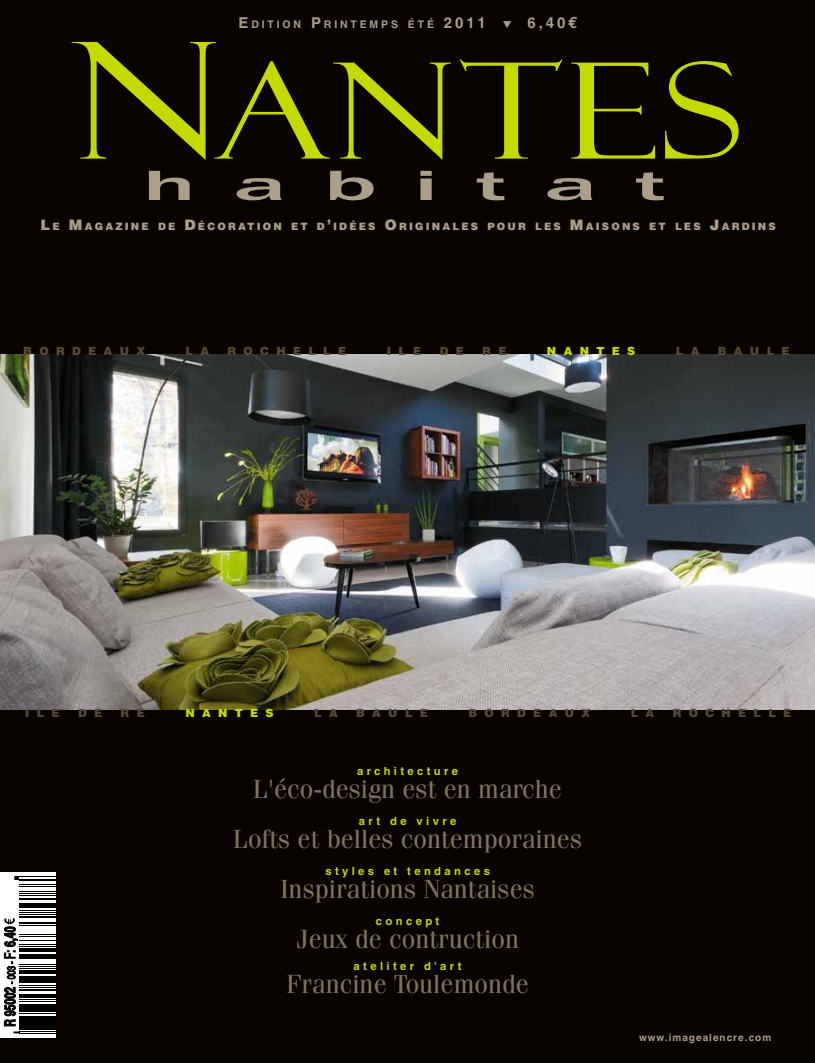
<style>
.page{position:relative;width:815px;height:1063px;background:#090300}
.page>*{position:absolute;margin:0;border:0;box-sizing:border-box;transform-origin:0 0}
.t1{font:26.12px "Fenice";color:#80735c}
.t2{font:900 11.25px "Helvetica";letter-spacing:.65em;color:#564a35}
.t3{font:700 11.25px "Helvetica";letter-spacing:.3em;color:#c4d900}
.t4{font:900 11.25px "Helvetica";color:#c4d900}
.t5{font:700 10.5px "Helvetica";letter-spacing:.27em;color:#ab9f8a}
.t6{font:900 10.12px "Helvetica";letter-spacing:.215em;color:#ab9f8a}
.t7{font:700 10px "Helvetica";letter-spacing:.1em;color:#ab9f8a}
.s1{font-size:15px}
.s2{font-family:"Euro Mono";font-size:16.25px}
.s3{font-size:14.5px}
</style>
<div class="page">
<svg style="left:72px;top:42px;width:379px;height:118px"></svg>
<svg style="left:460px;top:59px;width:102px;height:100px"></svg>
<svg style="left:571px;top:63px;width:84px;height:96px"></svg>
<svg style="left:665px;top:61px;width:74px;height:98px"></svg>
<svg style="left:149px;top:171px;width:41px;height:29px"></svg>
<svg style="left:237px;top:178px;width:45px;height:22px"></svg>
<svg style="left:330px;top:171px;width:44px;height:29px"></svg>
<svg style="left:420px;top:171px;width:12px;height:29px"></svg>
<svg style="left:477px;top:172px;width:27px;height:28px"></svg>
<svg style="left:636px;top:172px;width:28px;height:28px"></svg>
<svg style="left:547px;top:178px;width:45px;height:22px"></svg>
<img style="left:1px;top:355px;width:814px;height:354px">
<div style="left:0;top:872px;width:56px;height:166px;background:#fff"></div>
<svg style="left:4px;top:918px;width:14px;height:108px"></svg>
<hr style="left:19px;top:1033px;width:37px;height:1px;background:#000">
<hr style="left:19px;top:1031px;width:37px;height:1px;background:#000">
<hr style="left:19px;top:1027px;width:37px;height:3px;background:#000">
<hr style="left:19px;top:1024px;width:37px;height:2px;background:#000">
<hr style="left:19px;top:1020px;width:37px;height:2px;background:#000">
<hr style="left:19px;top:1016px;width:37px;height:3px;background:#000">
<hr style="left:19px;top:1013px;width:37px;height:1px;background:#000">
<hr style="left:19px;top:1009px;width:37px;height:3px;background:#000">
<hr style="left:19px;top:1005px;width:37px;height:3px;background:#000">
<hr style="left:19px;top:1001px;width:37px;height:1px;background:#000">
<hr style="left:19px;top:999px;width:37px;height:1px;background:#000">
<hr style="left:19px;top:994px;width:37px;height:3px;background:#000">
<hr style="left:19px;top:989px;width:37px;height:2px;background:#000">
<hr style="left:19px;top:987px;width:37px;height:1px;background:#000">
<hr style="left:19px;top:985px;width:37px;height:1px;background:#000">
<hr style="left:19px;top:983px;width:37px;height:1px;background:#000">
<hr style="left:19px;top:979px;width:37px;height:2px;background:#000">
<hr style="left:19px;top:976px;width:37px;height:2px;background:#000">
<hr style="left:19px;top:971px;width:37px;height:3px;background:#000">
<hr style="left:19px;top:968px;width:37px;height:1px;background:#000">
<hr style="left:19px;top:966px;width:37px;height:1px;background:#000">
<hr style="left:19px;top:964px;width:37px;height:1px;background:#000">
<hr style="left:19px;top:958px;width:37px;height:1px;background:#000">
<hr style="left:19px;top:954px;width:37px;height:3px;background:#000">
<hr style="left:19px;top:949px;width:37px;height:3px;background:#000">
<hr style="left:19px;top:946px;width:37px;height:1px;background:#000">
<hr style="left:19px;top:944px;width:37px;height:1px;background:#000">
<hr style="left:19px;top:941px;width:37px;height:1px;background:#000">
<hr style="left:19px;top:936px;width:37px;height:1px;background:#000">
<hr style="left:19px;top:934px;width:37px;height:1px;background:#000">
<hr style="left:19px;top:925px;width:37px;height:1px;background:#000">
<hr style="left:19px;top:922px;width:37px;height:2px;background:#000">
<hr style="left:19px;top:917px;width:37px;height:1px;background:#000">
<hr style="left:19px;top:914px;width:37px;height:1px;background:#000">
<hr style="left:19px;top:912px;width:37px;height:1px;background:#000">
<hr style="left:19px;top:910px;width:37px;height:1px;background:#000">
<hr style="left:19px;top:905px;width:37px;height:3px;background:#000">
<hr style="left:19px;top:903px;width:37px;height:1px;background:#000">
<hr style="left:19px;top:898px;width:37px;height:2px;background:#000">
<hr style="left:19px;top:895px;width:37px;height:1px;background:#000">
<hr style="left:19px;top:893px;width:37px;height:1px;background:#000">
<hr style="left:19px;top:891px;width:37px;height:1px;background:#000">
<hr style="left:19px;top:886px;width:37px;height:1px;background:#000">
<hr style="left:19px;top:884px;width:37px;height:1px;background:#000">
<hr style="left:19px;top:879px;width:37px;height:2px;background:#000">
<hr style="left:19px;top:877px;width:37px;height:1px;background:#000">
<p class="t5" style="left:238px;top:18px;width:341px"><span class="s1">E</span>DITION <span class="s1">P</span>RINTEMPS ÉTÉ <span class="s1">2011</span> ▼ <span class="s1">6,40</span><span class="s2">f</span></p>
<p class="t6" style="left:41px;top:219px;width:737px"><span class="s3">L</span>E <span class="s3">M</span>AGAZINE DE <span class="s3">D</span>ÉCORATION ET D<span class="s3">’</span>IDÉES <span class="s3">O</span> RIGINALES POUR LES <span class="s3">M</span>AISONS ET LES <span class="s3">J</span>ARDINS</p>
<p class="t2" style="left:23px;top:344px;width:32px">B ORDEAU</p>
<p class="t2" style="left:136px;top:344px;width:10px">X</p>
<p class="t2" style="left:186px;top:344px;width:25px">L A</p>
<p class="t2" style="left:228px;top:344px;width:15px">ROC</p>
<p class="t2" style="left:276px;top:344px;width:70px">HE LLE</p>
<p class="t2" style="left:387px;top:344px;width:35px">ILE</p>
<p class="t2" style="left:440px;top:344px;width:13px">DE</p>
<p class="t2" style="left:482px;top:344px;width:13px">RE</p>
<p class="t4" style="left:547px;top:344px;width:16px">NANTES</p>
<p class="t2" style="left:676px;top:344px;width:25px">L A</p>
<p class="t2" style="left:718px;top:344px;width:30px">B AU</p>
<p class="t2" style="left:767px;top:344px;width:23px">L E</p>
<p class="t2" style="left:25px;top:706px;width:35px">ILE</p>
<p class="t2" style="left:78px;top:706px;width:13px">DE</p>
<p class="t2" style="left:121px;top:706px;width:13px">RE</p>
<p class="t4" style="left:185px;top:706px;width:16px">NANTES</p>
<p class="t2" style="left:314px;top:706px;width:25px">L A</p>
<p class="t2" style="left:356px;top:706px;width:30px">B AU</p>
<p class="t2" style="left:405px;top:706px;width:23px">L E</p>
<p class="t2" style="left:468px;top:706px;width:32px">B ORDEAU</p>
<p class="t2" style="left:581px;top:706px;width:10px">X</p>
<p class="t2" style="left:631px;top:706px;width:25px">L A</p>
<p class="t2" style="left:673px;top:706px;width:15px">ROC</p>
<p class="t2" style="left:721px;top:706px;width:70px">HE LLE</p>
<p class="t3" style="left:357px;top:765px;width:103px">architecture</p>
<p class="t1" style="left:253px;top:773px;width:310px">L'éco-design est en marche</p>
<p class="t3" style="left:359px;top:815px;width:99px">art de vivre</p>
<p class="t1" style="left:233px;top:823px;width:350px">Lofts et belles contemporaines</p>
<p class="t3" style="left:325px;top:865px;width:166px">styles et tendances</p>
<p class="t1" style="left:280px;top:873px;width:256px">Inspirations Nantaises</p>
<p class="t3" style="left:376px;top:915px;width:65px">concept</p>
<p class="t1" style="left:296px;top:923px;width:224px">Jeux de contruction</p>
<p class="t3" style="left:354px;top:960px;width:110px">ateliter d'art</p>
<p class="t1" style="left:286px;top:968px;width:244px">Francine Toulemonde</p>
<p class="t7" style="left:639px;top:1032px;width:134px">www.imagealencre.com</p>
</div>
